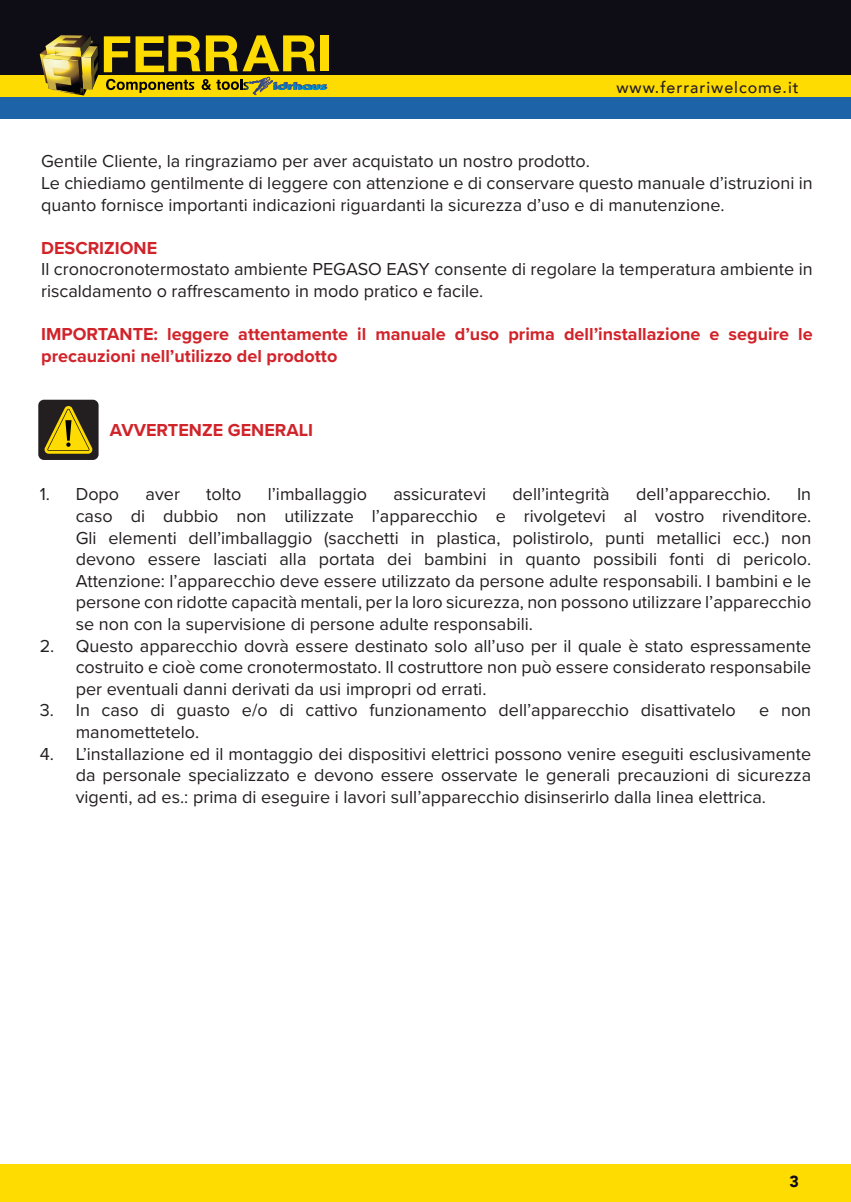
<style>
.page{position:relative;width:851px;height:1202px;background:#fff}
.page>*{position:absolute;margin:0;border:0;box-sizing:border-box;transform-origin:0 0}
.t1{font:18px/21.6px "Proxima Nova";color:#231f20;text-align:justify}
.t2{font:700 18px/21.6px "Proxima Nova";color:#d1232a}
.t3{font:500 16px "Avenir";letter-spacing:.06em;color:#231f20}
.t4{font:900 16px "Avenir";color:#0e0c14}
</style>
<div class="page">
<div style="left:0;top:75px;width:6px;height:22px;background:#ffdc01"></div>
<div style="left:6px;top:75px;width:844px;height:22px;background:#ffdc01"></div>
<div style="left:0;top:1164px;width:6px;height:38px;background:#ffdc01"></div>
<div style="left:6px;top:1164px;width:844px;height:38px;background:#ffdc01"></div>
<div style="left:0;top:97px;width:6px;height:22px;background:#1c63a7"></div>
<div style="left:6px;top:97px;width:844px;height:22px;background:#1c63a7"></div>
<div style="left:0;top:0;width:6px;height:75px;background:#0e0c14"></div>
<div style="left:6px;top:0;width:844px;height:75px;background:#0e0c14"></div>
<div style="left:320px;top:35px;width:9px;height:36px;background:#ffdc01"></div>
<svg style="left:40px;top:35px;width:287px;height:61px"></svg>
<div style="left:38px;top:400px;width:61px;height:60px;background:#231f20;border-radius:6px"></div>
<svg style="left:44px;top:406px;width:49px;height:48px"></svg>
<p class="t3" style="left:616px;top:73px;width:184px">www.ferrariwelcome.it</p>
<p class="t1" style="left:41px;top:150px;width:550px">Gentile Cliente, la ringraziamo per aver acquistato un nostro prodotto.</p>
<p class="t1" style="left:41px;top:171px;width:772px">Le chiediamo gentilmente di leggere con attenzione e di conservare questo manuale d’istruzioni in quanto fornisce importanti indicazioni riguardanti la sicurezza d’uso e di manutenzione.</p>
<p class="t2" style="left:41px;top:236px;width:118px">DESCRIZIONE</p>
<p class="t1" style="left:41px;top:258px;width:772px">Il cronocronotermostato ambiente PEGASO EASY consente di regolare la temperatura ambiente in riscaldamento o raffrescamento in modo pratico e facile.</p>
<p class="t2" style="left:41px;top:323px;width:773px">IMPORTANTE: leggere attentamente il manuale d’uso prima dell’installazione e seguire le precauzioni nell’utilizzo del prodotto</p>
<p class="t2" style="left:110px;top:418px;width:205px">AVVERTENZE GENERALI</p>
<p class="t1" style="left:40px;top:483px;width:81px">1. Dopo</p>
<p class="t1" style="left:145px;top:483px;width:36px">aver</p>
<p class="t1" style="left:206px;top:483px;width:37px">tolto</p>
<p class="t1" style="left:268px;top:483px;width:101px">l’imballaggio</p>
<p class="t1" style="left:393px;top:483px;width:94px">assicuratevi</p>
<p class="t1" style="left:512px;top:483px;width:99px">dell’integrità</p>
<p class="t1" style="left:636px;top:483px;width:136px">dell’apparecchio.</p>
<p class="t1" style="left:76px;top:483px;width:737px;text-indent:721px">In caso di dubbio non utilizzate l’apparecchio e rivolgetevi al vostro rivenditore.<br>Gli elementi dell’imballaggio (sacchetti in plastica, polistirolo, punti metallici ecc.) non devono essere lasciati alla portata dei bambini in quanto possibili fonti di pericolo.<br>Attenzione: l’apparecchio deve essere utilizzato da persone adulte responsabili. I bambini e le persone con ridotte capacità mentali, per la loro sicurezza, non possono utilizzare l’apparecchio se non con la supervisione di persone adulte responsabili.</p>
<p class="t1" style="left:76px;top:634px;width:737px;text-indent:-36px">2. Questo apparecchio dovrà essere destinato solo all’uso per il quale è stato espressamente costruito e cioè come cronotermostato. Il costruttore non può essere considerato responsabile per eventuali danni derivati da usi impropri od errati.</p>
<p class="t1" style="left:40px;top:699px;width:697px">3. In caso di guasto e/o di cattivo funzionamento dell’apparecchio disattivatelo</p>
<p class="t1" style="left:759px;top:699px;width:53px">e non</p>
<p class="t1" style="left:76px;top:720px;width:125px">manomettetelo.</p>
<p class="t1" style="left:76px;top:742px;width:737px;text-indent:-36px">4. L’installazione ed il montaggio dei dispositivi elettrici possono venire eseguiti esclusivamente da personale specializzato e devono essere osservate le generali precauzioni di sicurezza vigenti, ad es.: prima di eseguire i lavori sull’apparecchio disinserirlo dalla linea elettrica.</p>
<p class="t4" style="left:789px;top:1167px;width:11px">3</p>
</div>
